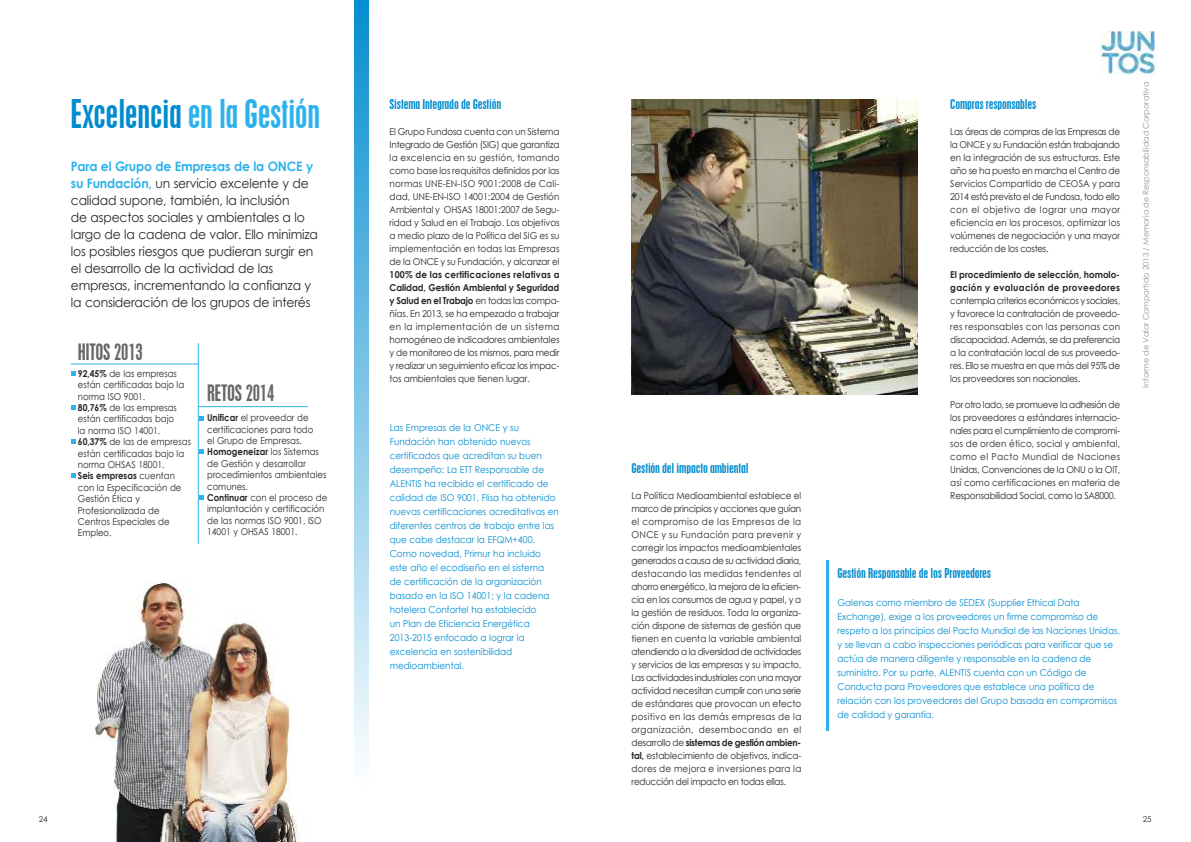
<style>
.page{position:relative;width:1191px;height:842px;background:#fff}
.page>*{position:absolute;margin:0;border:0;box-sizing:border-box;transform-origin:0 0}
.t1{font:condensed 35px "Placard";color:#2eb2ed}
.t2{font:condensed 20px "Placard";color:#686768}
.t3{font:13px/17px "Century Gothic";letter-spacing:-.015em;color:#272627;scale:.95 1}
.t4{font:condensed 12px "Placard";color:#008ccf;scale:1.1 1}
.t5{font:9.5px/13px "Century Gothic";color:#272627;text-align:justify;scale:.93 1}
.t6{font:9.5px/14px "Century Gothic";color:#008ccf;scale:.93 1}
.t7{font:9.5px/11.4px "Century Gothic";color:#272627;scale:.9 1}
.t8{font:8px "Century Gothic";color:#939393}
.t9{font:8px "Century Gothic";color:#272627}
.s1{color:#008ccf}
.s2{font-weight:700;color:#2eb2ed}
.s3{font-weight:700}
</style>
<div class="page">
<svg style="left:354px;top:0;width:15px;height:759px;background:#7cc3e6"></svg>
<hr style="left:198px;top:343px;width:1px;height:201px;background:#2eb2ed">
<hr style="left:71px;top:363px;width:127px;height:1px;background:#2eb2ed">
<hr style="left:198px;top:406px;width:110px;height:1px;background:#2eb2ed">
<svg style="left:71px;top:371px;width:4px;height:5px"></svg>
<svg style="left:71px;top:405px;width:4px;height:4px"></svg>
<svg style="left:71px;top:439px;width:4px;height:4px"></svg>
<svg style="left:71px;top:474px;width:4px;height:4px"></svg>
<svg style="left:199px;top:416px;width:4px;height:4px"></svg>
<svg style="left:199px;top:450px;width:4px;height:4px"></svg>
<svg style="left:199px;top:495px;width:4px;height:5px"></svg>
<hr style="left:826px;top:560px;width:3px;height:171px;background:#2eb2ed">
<img style="left:1100px;top:31px;width:55px;height:44px">
<img style="left:95px;top:581px;width:204px;height:261px">
<img style="left:631px;top:100px;width:286px;height:295px">
<h2 class="t1" style="left:71px;top:96px;width:250px"><span class="s1">Excelencia</span> en la Gestión</h2>
<p class="t3" style="left:71px;top:158px;width:261px"><span class="s2">Para el Grupo de Empresas de la ONCE y su Fundación,</span> un servicio excelente y de calidad supone, también, la inclusión<br>de aspectos sociales y ambientales a lo largo de la cadena de valor. Ello minimiza los posibles riesgos que pudieran surgir en el desarrollo de la actividad de las empresas, incrementando la confianza y la consideración de los grupos de interés</p>
<h3 class="t2" style="left:78px;top:342px;width:66px">HITOS 2013</h3>
<p class="t7" style="left:78px;top:367px;width:120px"><span class="s3">92,45%</span> de las empresas están certificadas bajo la norma ISO 9001.</p>
<p class="t7" style="left:78px;top:401px;width:112px"><span class="s3">80,76%</span> de las empresas están certificadas bajo la norma ISO 14001.</p>
<p class="t7" style="left:78px;top:436px;width:127px"><span class="s3">60,37%</span> de las de empresas están certificadas bajo la norma OHSAS 18001.</p>
<p class="t7" style="left:78px;top:470px;width:116px"><span class="s3">Seis empresas</span> cuentan con la Especificación de<br>Gestión Ética y<br>Profesionalizada de<br>Centros Especiales de<br>Empleo.</p>
<h3 class="t2" style="left:207px;top:383px;width:68px">RETOS 2014</h3>
<p class="t7" style="left:207px;top:412px;width:120px"><span class="s3">Unificar</span> el proveedor de certificaciones para todo el Grupo de Empresas.</p>
<p class="t7" style="left:207px;top:446px;width:134px"><span class="s3">Homogeneizar</span> los Sistemas de Gestión y desarrollar procedimientos ambientales comunes.</p>
<p class="t7" style="left:207px;top:491px;width:135px"><span class="s3">Continuar</span> con el proceso de implantación y certificación de las normas ISO 9001, ISO<br>14001 y OHSAS 18001.</p>
<h3 class="t4" style="left:389px;top:98px;width:103px">Sistema Integrado de Gestión</h3>
<p class="t5" style="left:389px;top:124px;width:184px">El Grupo Fundosa cuenta con un Sistema Integrado de Gestión (SIG) que garantiza la excelencia en su gestión, tomando como base los requisitos definidos por las normas UNE-EN-ISO 9001:2008 de Cali&shy;dad, UNE-EN-ISO 14001:2004 de Gestión Ambiental y OHSAS 18001:2007 de Segu&shy;ridad y Salud en el Trabajo. Los objetivos a medio plazo de la Política del SIG es su implementación en todas las Empresas de la ONCE y su Fundación, y alcanzar el <span class="s3">100% de las certificaciones relativas a Calidad, Gestión &gt;mbiental y Seguridad y Salud en el Trabajo</span> en todas las compa&shy;ñías. En 2013, se ha empezado a trabajar en la implementación de un sistema homogéneo de indicadores ambientales y de monitoreo de los mismos, para medir y realizar un seguimiento eficaz los impac&shy;tos ambientales que tienen lugar.</p>
<p class="t6" style="left:390px;top:421px;width:183px">Las Empresas de la ONCE y su Fundación han obtenido nuevos certificados que acreditan su buen desempeño: La ETT Responsable de ALENTIS ha recibido el certificado de calidad de ISO 9001, Flisa ha obtenido nuevas certificaciones acreditativas en diferentes centros de trabajo entre las que cabe destacar la EFQM+400.<br>Como novedad, Primur ha incluido este año el ecodiseño en el sistema<br>de certificación de la organización basado en la ISO 14001; y la cadena hotelera Confortel ha establecido<br>un Plan de Eficiencia Energética 2013-2015 enfocado a lograr la excelencia en sostenibilidad medioambiental.</p>
<h3 class="t4" style="left:631px;top:462px;width:108px">Gestión del impacto ambiental</h3>
<p class="t5" style="left:631px;top:488px;width:184px">La Política Medioambiental establece el marco de principios y acciones que guían el compromiso de las Empresas de la ONCE y su Fundación para prevenir y corregir los impactos medioambientales generados a causa de su actividad diaria, destacando las medidas tendentes al ahorro energético, la mejora de la eficien&shy;cia en los consumos de agua y papel, y a la gestión de residuos. Toda la organiza&shy;ción dispone de sistemas de gestión que tienen en cuenta la variable ambiental atendiendo a la diversidad de actividades y servicios de las empresas y su impacto.<br>Las actividades industriales con una mayor actividad necesitan cumplir con una serie de estándares que provocan un efecto positivo en las demás empresas de la organización, desembocando en el desarrollo de <span class="s3">sistemas de gestión ambien&shy;tal,</span> establecimiento de objetivos, indica&shy;dores de mejora e inversiones para la reducción del impacto en todas ellas.</p>
<h3 class="t4" style="left:950px;top:98px;width:80px">Compras responsables</h3>
<p class="t5" style="left:950px;top:124px;width:184px">Las áreas de compras de las Empresas de la ONCE y su Fundación están trabajando en la integración de sus estructuras. Este año se ha puesto en marcha el Centro de Servicios Compartido de CEOSA y para 2014 está previsto el de Fundosa, todo ello con el objetivo de lograr una mayor eficiencia en los procesos, optimizar los volúmenes de negociación y una mayor reducción de los costes.</p>
<p class="t5" style="left:950px;top:267px;width:184px"><span class="s3">El procedimiento de selección, homolo&shy;gación y evaluación de proveedores </span>contempla criterios económicos y sociales, y favorece la contratación de proveedo&shy;res responsables con las personas con discapacidad. Además, se da preferencia a la contratación local de sus proveedo&shy;res. Ello se muestra en que más del 95% de los proveedores son nacionales.</p>
<p class="t5" style="left:950px;top:397px;width:184px">Por otro lado, se promueve la adhesión de los proveedores a estándares internacio&shy;nales para el cumplimiento de compromi&shy;sos de orden ético, social y ambiental, como el Pacto Mundial de Naciones Unidas, Convenciones de la ONU o la OIT, así como certificaciones en materia de Responsabilidad Social, como la SA8000.</p>
<p class="t8" style="left:1140px;top:387px;width:307px;rotate:-90deg">Informe de Valor Compartido 2013 / Memoria de Responsabilidad Corporativa</p>
<h3 class="t4" style="left:837px;top:567px;width:141px">Gestión Responsable de los Proveedores</h3>
<p class="t6" style="left:837px;top:596px;width:305px">Galenas como miembro de SEDEX (Supplier Ethical Data Exchange), exige a los proveedores un firme compromiso de respeto a los principios del Pacto Mundial de las Naciones Unidas, y se llevan a cabo inspecciones periódicas para verificar que se actúa de manera diligente y responsable en la cadena de suministro. Por su parte, ALENTIS cuenta con un Código de Conducta para Proveedores que establece una política de relación con los proveedores del Grupo basada en compromisos de calidad y garantía.</p>
<p class="t9" style="left:39px;top:814px;width:10px">24</p>
<p class="t9" style="left:1142px;top:814px;width:10px">25</p>
</div>
